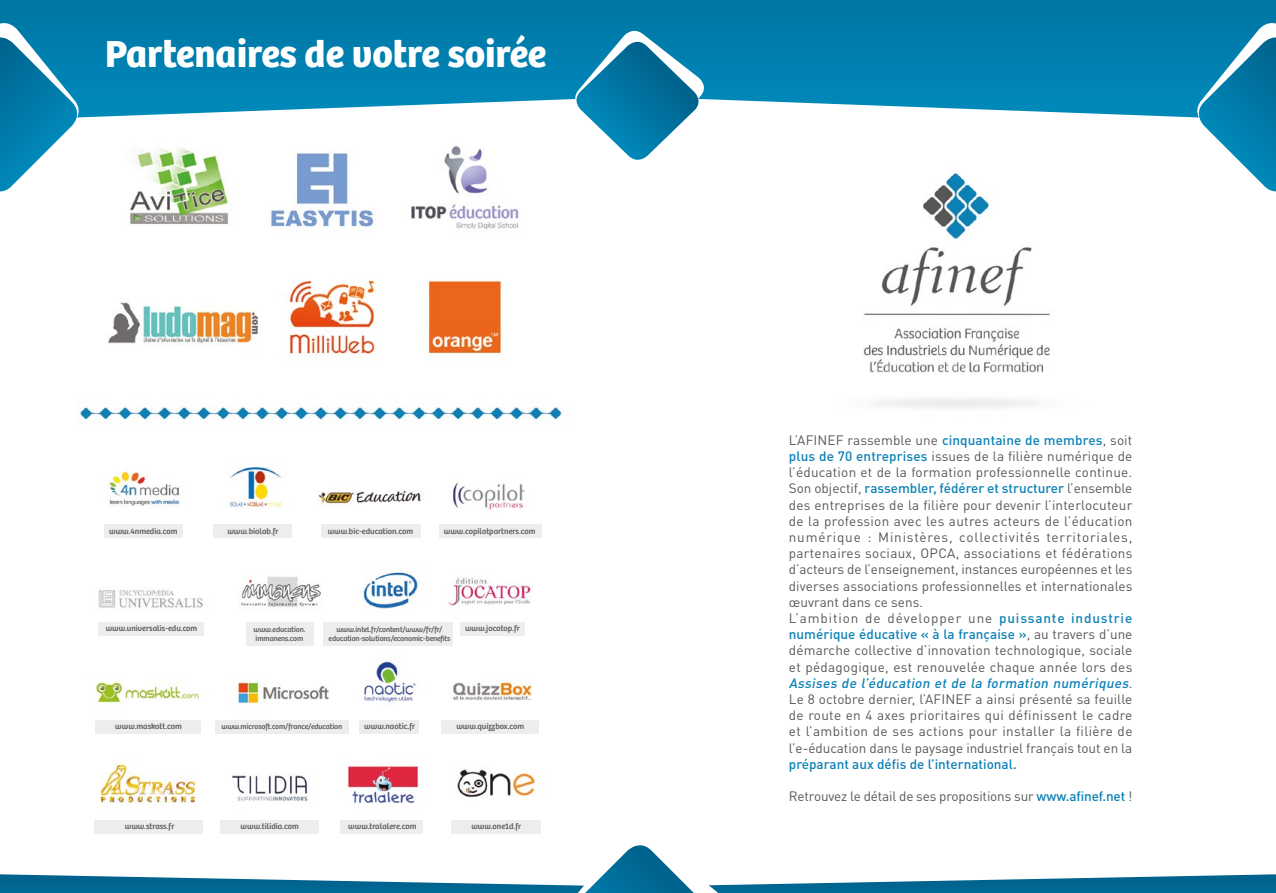
<style>
.page{position:relative;width:1276px;height:893px;background:#fff}
.page>*{position:absolute;margin:0;border:0;box-sizing:border-box;transform-origin:0 0}
.t1{font:700 39px "Bree";color:#fff}
.t2{font:13.5px/16.2px "DIN Pro";letter-spacing:.015em;color:#575756}
.t3{font:13.5px "DIN Pro";letter-spacing:-.01em;color:#575756}
.t4{font:500 13.5px "DIN Pro";color:#0d81b6}
.t5{font:8.25px "Bree";color:#575756}
.t6{font:7.65px/9.1px "Bree";letter-spacing:-.01em;color:#575756}
.s1{font-weight:500;color:#0d81b6}
.s2{font-weight:500;font-style:italic;color:#0d81b6}
</style>
<div class="page">
<img style="left:80px;top:146px;width:483px;height:678px">
<div style="left:104px;top:524px;width:78px;height:14px;background:#ededed"></div>
<div style="left:98px;top:622px;width:106px;height:14px;background:#ededed"></div>
<div style="left:95px;top:820px;width:108px;height:14px;background:#ededed"></div>
<div style="left:96px;top:720px;width:105px;height:13px;background:#ededed"></div>
<div style="left:221px;top:820px;width:98px;height:14px;background:#ededed"></div>
<div style="left:215px;top:720px;width:133px;height:13px;background:#ededed"></div>
<div style="left:340px;top:820px;width:83px;height:14px;background:#ededed"></div>
<div style="left:360px;top:720px;width:59px;height:13px;background:#ededed"></div>
<div style="left:451px;top:820px;width:90px;height:14px;background:#ededed"></div>
<div style="left:441px;top:720px;width:98px;height:13px;background:#ededed"></div>
<div style="left:213px;top:524px;width:79px;height:14px;background:#ededed"></div>
<div style="left:321px;top:524px;width:99px;height:14px;background:#ededed"></div>
<div style="left:439px;top:524px;width:103px;height:14px;background:#ededed"></div>
<svg style="left:638px;top:0;width:638px;height:118px;background:#1388b3"></svg>
<svg style="left:1190px;top:17px;width:86px;height:175px"></svg>
<svg style="left:0;top:0;width:638px;height:118px;background:#1488b3"></svg>
<svg style="left:0;top:17px;width:85px;height:175px"></svg>
<svg style="left:570px;top:26px;width:139px;height:134px"></svg>
<img style="left:863px;top:173px;width:187px;height:235px">
<svg style="left:0;top:824px;width:1276px;height:69px"></svg>
<div style="left:246px;top:622px;width:67px;height:23px;background:#ededed"></div>
<div style="left:324px;top:622px;width:129px;height:23px;background:#ededed"></div>
<div style="left:460px;top:622px;width:64px;height:14px;background:#ededed"></div>
<h1 class="t1" style="left:105px;top:30px;width:442px">Partenaires de votre soirée</h1>
<p class="t5" style="left:109px;top:526px;width:70px">www.4nmedia.com</p>
<p class="t5" style="left:227px;top:526px;width:53px">www.biolab.fr</p>
<p class="t5" style="left:328px;top:526px;width:87px">www.bic-education.com</p>
<p class="t5" style="left:444px;top:526px;width:93px">www.copilotpartners.com</p>
<p class="t5" style="left:106px;top:623px;width:93px">www.universalis-edu.com</p>
<p class="t6" style="left:253px;top:625px;width:53px">www.education. immanens.com</p>
<p class="t6" style="left:328px;top:625px;width:123px;text-align:center">www.intel.fr/content/www/fr/fr/ education-solutions/economic-benefits</p>
<p class="t5" style="left:465px;top:623px;width:56px">www.jocatop.fr</p>
<p class="t5" style="left:115px;top:721px;width:68px">www.maskott.com</p>
<p class="t6" style="left:221px;top:722px;width:122px">www.microsoft.com/france/education</p>
<p class="t5" style="left:364px;top:721px;width:52px">www.naotic.fr</p>
<p class="t5" style="left:456px;top:721px;width:70px">www.quizzbox.com</p>
<p class="t5" style="left:125px;top:821px;width:51px">www.strass.fr</p>
<p class="t5" style="left:241px;top:821px;width:60px">www.tilidia.com</p>
<p class="t5" style="left:348px;top:821px;width:70px">www.tralalere.com</p>
<p class="t5" style="left:471px;top:821px;width:51px">www.one1d.fr</p>
<p class="t2" style="left:789px;top:431px;width:345px">L’AFINEF rassemble une <span class="s1">cinquantaine de membres</span>, soit <span class="s1">plus de 70 entreprises</span> issues de la filière numérique de l’éducation et de la formation professionnelle continue.<br>Son objectif, <span class="s1">rassembler, fédérer et structurer</span> l’ensemble des entreprises de la filière pour devenir l’interlocuteur de la profession avec les autres acteurs de l’éducation numérique : Ministères, collectivités territoriales, partenaires sociaux, OPCA, associations et fédérations d’acteurs de l’enseignement, instances européennes et les diverses associations professionnelles et internationales œuvrant dans ce sens.<br>L’ambition de développer une <span class="s1">puissante industrie numérique éducative « à la française »</span>, au travers d’une démarche collective d’innovation technologique, sociale et pédagogique, est renouvelée chaque année lors des <span class="s2">Assises de l’éducation et de la formation numériques</span>.<br>Le 8 octobre dernier, l’AFINEF a ainsi présenté sa feuille de route en 4 axes prioritaires qui définissent le cadre et l’ambition de ses actions pour installer la filière de l’e-éducation dans le paysage industriel français tout en la</p>
<p class="t4" style="left:789px;top:755px;width:229px">préparant aux défis de l’international.</p>
<p class="t3" style="left:789px;top:787px;width:345px">Retrouvez le détail de ses propositions sur <span class="s1">www.afinef.net</span> !</p>
</div>
